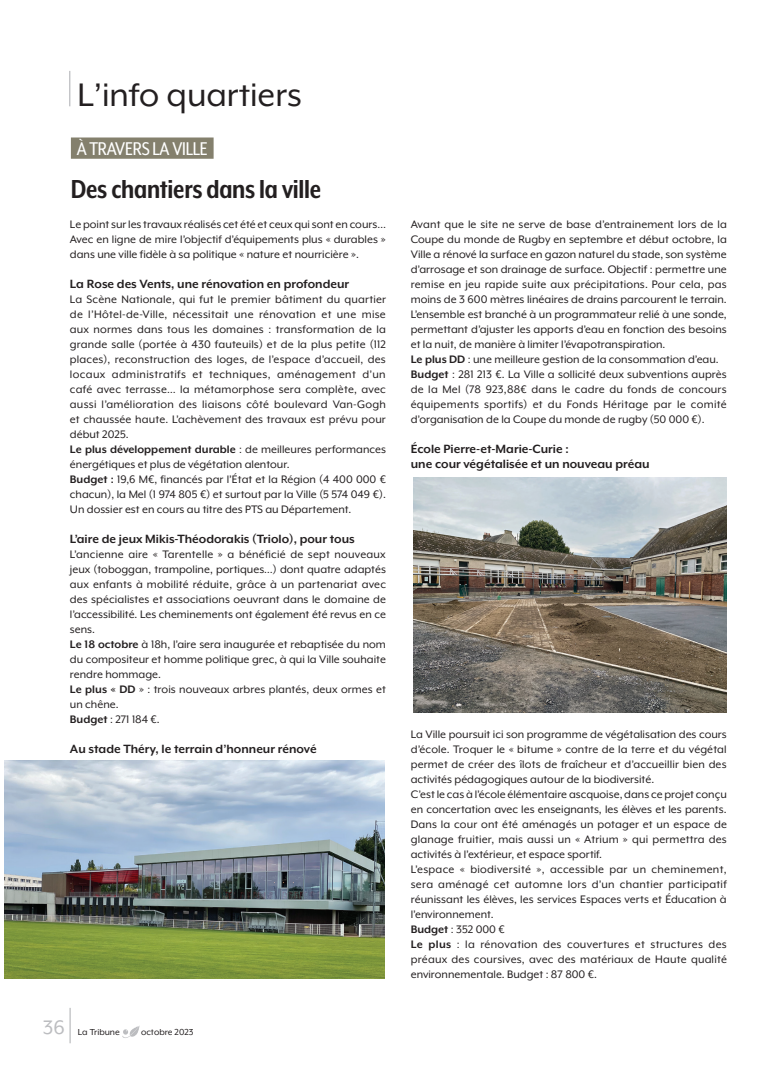
<style>
.page{position:relative;width:780px;height:1088px;background:#fff}
.page>*{position:absolute;margin:0;border:0;box-sizing:border-box;transform-origin:0 0}
.t1{font:37.5px "Mr Eaves XL Mod OT";color:#231f20}
.t2{font:700 30px "Mr Eaves XL Mod Nar OT";letter-spacing:-.01em;color:#231f20}
.t3{font:22.5px "Mr Eaves XL Mod OT";color:#bcbdc0}
.t4{font:21.25px "Mr Eaves XL Mod Nar OT";letter-spacing:-.01em;color:#fff}
.t5{font:700 13.75px/15px "Mr Eaves XL Mod OT";color:#231f20}
.t6{font:12.5px/15px "Mr Eaves XL Mod OT";letter-spacing:.005em;color:#231f20}
.t7{font:10px "Mr Eaves XL Mod OT";color:#231f20}
.s1{font-weight:700}
</style>
<div class="page">
<img style="left:122px;top:1026px;width:18px;height:12px">
<hr style="left:69px;top:71px;width:1px;height:35px;background:#bcbdc0">
<hr style="left:69px;top:1008px;width:2px;height:35px;background:#bcbdc0">
<div style="left:71px;top:137px;width:142px;height:22px;background:#84806d"></div>
<img style="left:5px;top:760px;width:379px;height:218px">
<img style="left:413px;top:477px;width:313px;height:236px">
<h1 class="t1" style="left:77px;top:75px;width:226px">L’info quartiers</h1>
<h3 class="t4" style="left:77px;top:138px;width:133px">À TRAVERS LA VILLE</h3>
<h2 class="t2" style="left:71px;top:173px;width:252px">Des chantiers dans la ville</h2>
<p class="t6" style="left:70px;top:216px;width:317px;text-align:justify">Le point sur les travaux réalisés cet été et ceux qui sont en cours… Avec en ligne de mire l’objectif d’équipements plus « durables » dans une ville fidèle à sa politique « nature et nourricière ».</p>
<p class="t5" style="left:70px;top:276px;width:281px">La Rose des Vents, une rénovation en profondeur</p>
<p class="t6" style="left:70px;top:291px;width:318px">La Scène Nationale, qui fut le premier bâtiment du quartier de l’Hôtel-de-Ville, nécessitait une rénovation et une mise aux normes dans tous les domaines : transformation de la grande salle (portée à 430 fauteuils) et de la plus petite (112 places), reconstruction des loges, de l’espace d’accueil, des locaux administratifs et techniques, aménagement d’un café avec terrasse… la métamorphose sera complète, avec aussi l’amélioration des liaisons côté boulevard Van-Gogh et chaussée haute. L’achèvement des travaux est prévu pour début 2025.<br><span class="s1">Le plus développement durable</span> : de meilleures performances énergétiques et plus de végétation alentour.<br><span class="s1">Budget :</span> 19,6 M€, financés par l’État et la Région (4 400 000 € chacun), la Mel (1 974 805 €) et surtout par la Ville (5 574 049 €).<br>Un dossier est en cours au titre des PTS au Département.</p>
<p class="t5" style="left:70px;top:531px;width:286px">L’aire de jeux Mikis-Théodorakis (Triolo), pour tous</p>
<p class="t6" style="left:70px;top:546px;width:318px">L’ancienne aire « Tarentelle » a bénéficié de sept nouveaux jeux (toboggan, trampoline, portiques…) dont quatre adaptés aux enfants à mobilité réduite, grâce à un partenariat avec des spécialistes et associations oeuvrant dans le domaine de l’accessibilité. Les cheminements ont également été revus en ce sens.<br><span class="s1">Le 18 octobre</span> à 18h, l’aire sera inaugurée et rebaptisée du nom du compositeur et homme politique grec, à qui la Ville souhaite rendre hommage.<br><span class="s1">Le plus « DD</span> » : trois nouveaux arbres plantés, deux ormes et un chêne.<br><span class="s1">Budget</span> : 271 184 €.</p>
<p class="t5" style="left:70px;top:741px;width:248px">Au stade Théry, le terrain d’honneur rénové</p>
<h3 class="t3" style="left:43px;top:1015px;width:23px">36</h3>
<p class="t7" style="left:78px;top:1026px;width:43px">La Tribune</p>
<p class="t7" style="left:141px;top:1026px;width:54px">octobre 2023</p>
<p class="t6" style="left:411px;top:216px;width:317px">Avant que le site ne serve de base d’entrainement lors de la Coupe du monde de Rugby en septembre et début octobre, la Ville a rénové la surface en gazon naturel du stade, son système d’arrosage et son drainage de surface. Objectif : permettre une remise en jeu rapide suite aux précipitations. Pour cela, pas moins de 3 600 mètres linéaires de drains parcourent le terrain.<br>L’ensemble est branché à un programmateur relié à une sonde, permettant d’ajuster les apports d’eau en fonction des besoins et la nuit, de manière à limiter l’évapotranspiration.<br><span class="s1">Le plus DD</span> : une meilleure gestion de la consommation d’eau.<br><span class="s1">Budget</span> : 281 213 €. La Ville a sollicité deux subventions auprès de la Mel (78 923,88€ dans le cadre du fonds de concours équipements sportifs) et du Fonds Héritage par le comité d’organisation de la Coupe du monde de rugby (50 000 €).</p>
<p class="t5" style="left:411px;top:441px;width:240px">École Pierre-et-Marie-Curie :<br>une cour végétalisée et un nouveau préau</p>
<p class="t6" style="left:411px;top:726px;width:317px">La Ville poursuit ici son programme de végétalisation des cours d’école. Troquer le « bitume » contre de la terre et du végétal permet de créer des îlots de fraîcheur et d’accueillir bien des activités pédagogiques autour de la biodiversité.<br>C’est le cas à l’école élémentaire ascquoise, dans ce projet conçu en concertation avec les enseignants, les élèves et les parents.<br>Dans la cour ont été aménagés un potager et un espace de glanage fruitier, mais aussi un « Atrium » qui permettra des activités à l’extérieur, et espace sportif.<br>L’espace « biodiversité », accessible par un cheminement, sera aménagé cet automne lors d’un chantier participatif réunissant les élèves, les services Espaces verts et Éducation à l’environnement.<br><span class="s1">Budget</span> : 352 000 €<br><span class="s1">Le plus</span> : la rénovation des couvertures et structures des préaux des coursives, avec des matériaux de Haute qualité environnementale. Budget : 87 800 €.</p>
</div>
